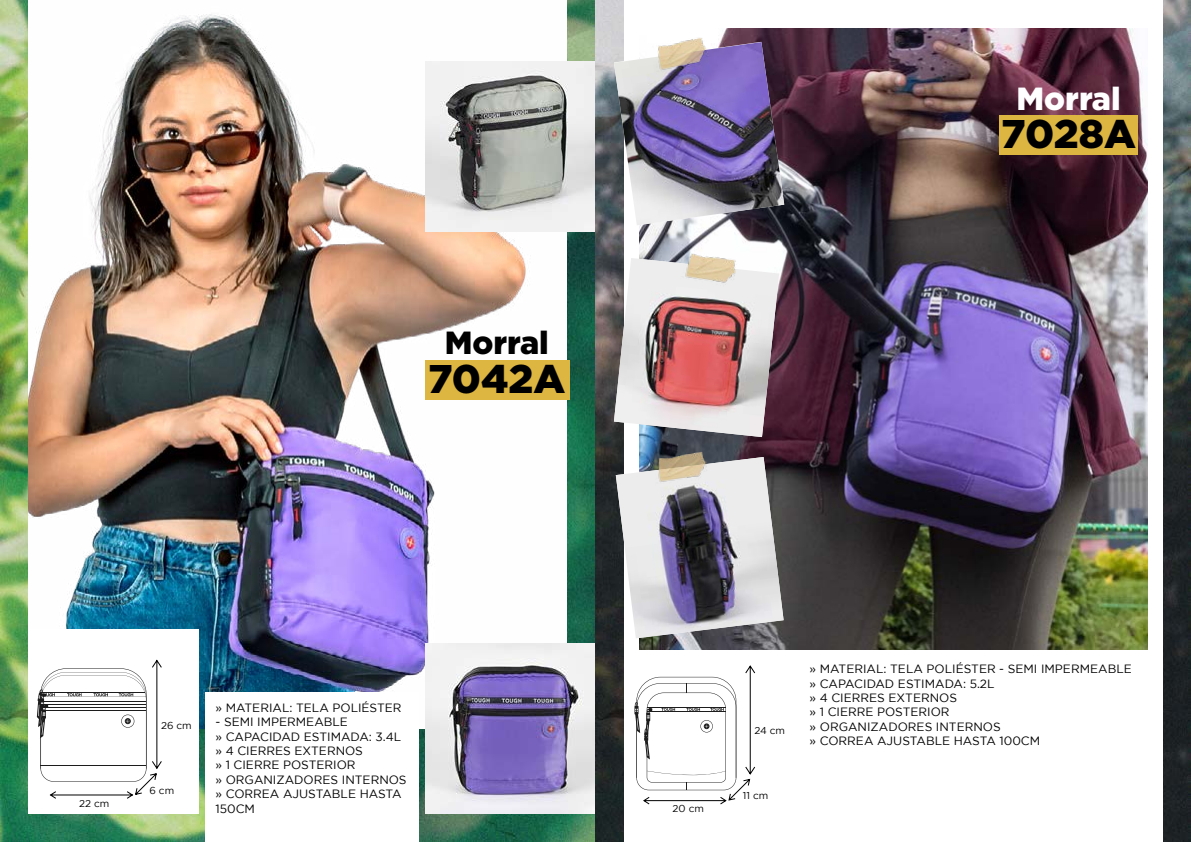
<style>
.page{position:relative;width:1191px;height:842px;background:#fff}
.page>*{position:absolute;margin:0;border:0;box-sizing:border-box;transform-origin:0 0}
.t1{font:900 40px "Gotham";color:#000}
.t2{font:900 32px "Gotham";color:#000}
.t3{font:900 32px "Gotham";color:#fff}
.t4{font:12px/14.4px "Gotham";color:#000}
.t5{font:10px "Gotham";color:#000}
</style>
<div class="page">
<img style="left:0;top:0;width:1191px;height:842px">
<img style="left:28px;top:0;width:539px;height:728px">
<img style="left:425px;top:643px;width:170px;height:171px">
<img style="left:425px;top:61px;width:170px;height:170px">
<div style="left:205px;top:693px;width:213px;height:149px;background:#fff"></div>
<div style="left:425px;top:360px;width:145px;height:39px;background:#ddb541"></div>
<div style="left:28px;top:629px;width:170px;height:185px;background:#fff"></div>
<svg style="left:37px;top:659px;width:125px;height:140px"></svg>
<hr style="left:41px;top:701px;width:105px;height:1px;background:#1c1c1c">
<hr style="left:41px;top:704px;width:105px;height:1px;background:#1c1c1c">
<hr style="left:41px;top:708px;width:105px;height:1px;background:#1c1c1c">
<hr style="left:41px;top:710px;width:105px;height:1px;background:#1c1c1c">
<hr style="left:41px;top:765px;width:105px;height:1px;background:#1c1c1c">
<div style="left:624px;top:0;width:538px;height:842px;background:#fff"></div>
<img style="left:639px;top:28px;width:508px;height:621px">
<img style="left:614px;top:42px;width:170px;height:183px">
<img style="left:614px;top:258px;width:165px;height:179px">
<img style="left:616px;top:457px;width:167px;height:181px">
<img style="left:651px;top:35px;width:58px;height:39px">
<img style="left:680px;top:249px;width:58px;height:40px">
<img style="left:651px;top:449px;width:57px;height:37px">
<div style="left:999px;top:115px;width:139px;height:39px;background:#ddb541"></div>
<svg style="left:634px;top:665px;width:121px;height:140px"></svg>
<h2 class="t2" style="left:445px;top:325px;width:106px">Morral</h2>
<h1 class="t1" style="left:428px;top:355px;width:139px">7042A</h1>
<p class="t5" style="left:79px;top:798px;width:32px">22 cm</p>
<p class="t5" style="left:161px;top:719px;width:32px">26 cm</p>
<p class="t5" style="left:149px;top:784px;width:26px">6 cm</p>
<p class="t4" style="left:215px;top:700px;width:188px">» MATERIAL: TELA POLIÉSTER</p>
<p class="t4" style="left:215px;top:715px;width:193px">- SEMI IMPERMEABLE<br>» CAPACIDAD ESTIMADA: 3.4L » 4 CIERRES EXTERNOS<br>» 1 CIERRE POSTERIOR<br>» ORGANIZADORES INTERNOS » CORREA AJUSTABLE HASTA<br>150CM</p>
<h2 class="t3" style="left:1016px;top:80px;width:106px">Morral</h2>
<h1 class="t1" style="left:1001px;top:111px;width:136px">7028A</h1>
<p class="t5" style="left:672px;top:803px;width:33px">20 cm</p>
<p class="t5" style="left:754px;top:725px;width:32px">24 cm</p>
<p class="t5" style="left:743px;top:789px;width:27px">11 cm</p>
<p class="t4" style="left:809px;top:662px;width:324px">» MATERIAL: TELA POLIÉSTER - SEMI IMPERMEABLE » CAPACIDAD ESTIMADA: 5.2L<br>» 4 CIERRES EXTERNOS<br>» 1 CIERRE POSTERIOR<br>» ORGANIZADORES INTERNOS<br>» CORREA AJUSTABLE HASTA 100CM</p>
</div>
